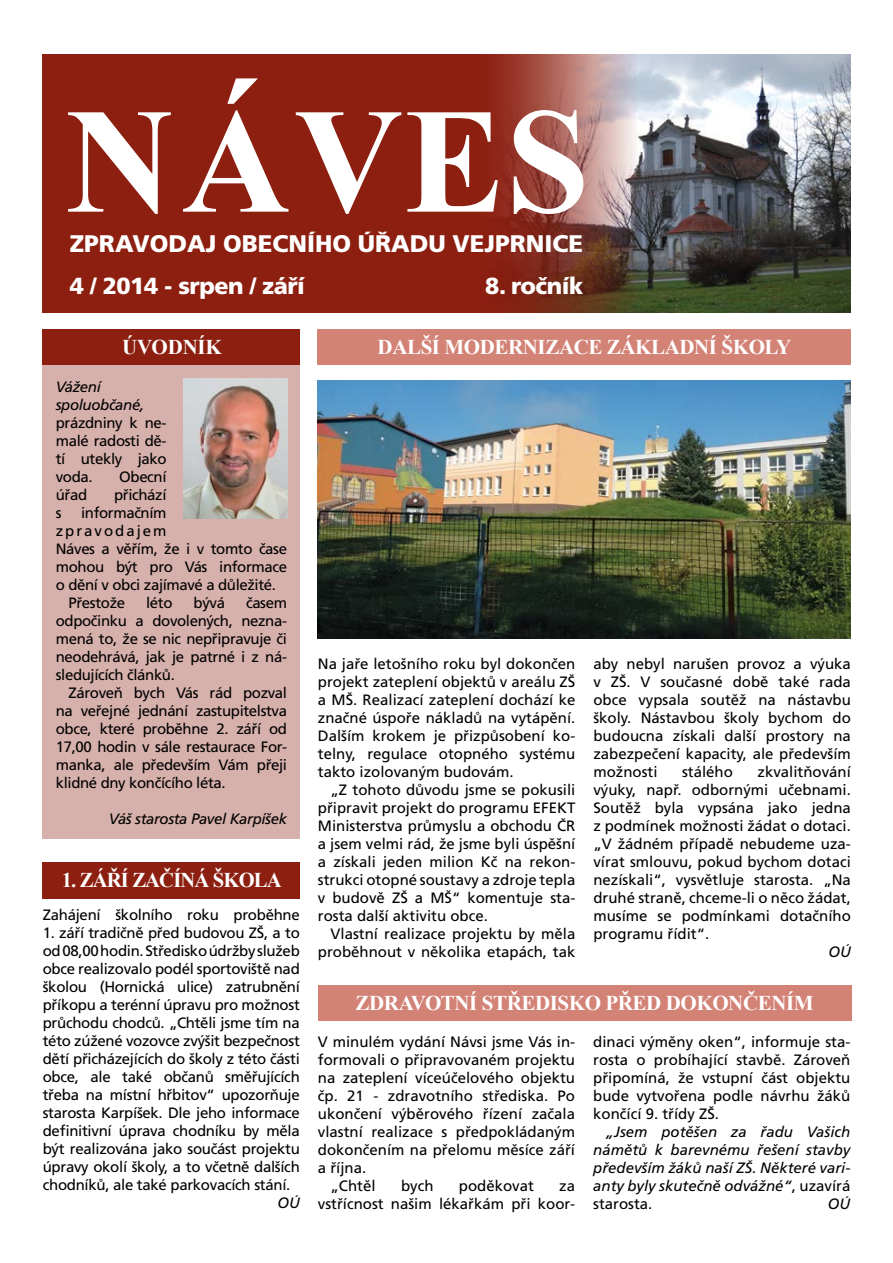
<style>
.page{position:relative;width:893px;height:1263px;background:#fff}
.page>*{position:absolute;margin:0;border:0;box-sizing:border-box;transform-origin:0 0}
.t1{font:700 150px "Times New Roman";color:#fff}
.t2{font:900 24px "Frutiger CE";color:#fff}
.t3{font:900 23.25px "Frutiger CE";letter-spacing:-.02em;color:#fff}
.t4{font:700 21px "Times New Roman";letter-spacing:-.02em;color:#fff}
.t5{font:700 21px "Times New Roman";letter-spacing:-.04em;color:#fff}
.t6{font:15px/18px "Frutiger CE";color:#000;text-align:justify}
.t7{font:italic 15px/18px "Frutiger CE";color:#000;text-align:justify}
.t8{font:15px "Frutiger CE";letter-spacing:-.025em;color:#000}
.t9{font:italic 15px/18px "Frutiger CE";letter-spacing:-.025em;color:#000}
.t10{font:15px "Frutiger CE";letter-spacing:-.02em;color:#000}
.t11{font:15px "Frutiger CE";letter-spacing:.135em;color:#000}
.s1{font-style:normal}
</style>
<div class="page">
<img style="left:636px;top:54px;width:214px;height:258px">
<div style="left:43px;top:862px;width:257px;height:37px;background:#8c1f10"></div>
<div style="left:43px;top:358px;width:257px;height:480px;background:#d6b0ab"></div>
<div style="left:43px;top:329px;width:257px;height:36px;background:#8c1f10"></div>
<div style="left:43px;top:54px;width:437px;height:259px;background:#8c1f10"></div>
<img style="left:480px;top:54px;width:156px;height:259px">
<div style="left:317px;top:329px;width:534px;height:36px;background:#d38276"></div>
<div style="left:318px;top:985px;width:533px;height:36px;background:#d38276"></div>
<img style="left:184px;top:378px;width:103px;height:141px">
<img style="left:318px;top:381px;width:532px;height:257px">
<h1 class="t1" style="left:66px;top:58px;width:112px">NÁ</h1>
<h2 class="t2" style="left:70px;top:230px;width:515px">ZPRAVODAJ OBECNÍHO ÚŘADU VEJPRNICE</h2>
<h1 class="t1" style="left:295px;top:58px;width:296px">VES</h1>
<h3 class="t3" style="left:70px;top:272px;width:237px">4 / 2014 - srpen / září</h3>
<h3 class="t3" style="left:485px;top:272px;width:99px">8. ročník</h3>
<h3 class="t4" style="left:122px;top:332px;width:75px">ÚVODNÍK</h3>
<p class="t9" style="left:56px;top:378px;width:90px">Vážení spoluobčané,</p>
<p class="t6" style="left:56px;top:414px;width:112px">prázdniny k ne&shy;malé radosti dě&shy;tí utekly jako voda.</p>
<p class="t6" style="left:119px;top:468px;width:49px">Obecní</p>
<p class="t6" style="left:56px;top:486px;width:33px">úřad</p>
<p class="t8" style="left:114px;top:486px;width:54px">přichází</p>
<p class="t6" style="left:56px;top:504px;width:7px">s</p>
<p class="t8" style="left:81px;top:504px;width:87px">informačním</p>
<p class="t11" style="left:56px;top:522px;width:112px">zpravodajem</p>
<p class="t8" style="left:56px;top:540px;width:233px">Náves a věřím, že i v tomto čase</p>
<p class="t8" style="left:56px;top:558px;width:233px">mohou být pro Vás informace</p>
<p class="t8" style="left:56px;top:576px;width:222px">o dění v obci zajímavé a důležité.</p>
<p class="t8" style="left:69px;top:594px;width:58px">Přestože</p>
<p class="t6" style="left:146px;top:594px;width:28px">léto</p>
<p class="t6" style="left:194px;top:594px;width:33px">bývá</p>
<p class="t6" style="left:56px;top:594px;width:233px;text-indent:190px">časem odpočinku a dovolených, nezna&shy;mená to, že se nic nepřipravuje či neodehrává, jak je patrné i z ná&shy;sledujících článků.</p>
<p class="t6" style="left:56px;top:684px;width:233px;text-indent:13px">Zároveň bych Vás rád pozval na veřejné jednání zastupitelstva obce, které proběhne 2. září od 17,00 hodin v sále restaurace For&shy;manka, ale především Vám přeji klidné dny končícího léta.</p>
<p class="t9" style="left:109px;top:810px;width:180px">Váš starosta Pavel Karpíšek</p>
<h3 class="t5" style="left:62px;top:866px;width:221px">1. ZÁŘÍ ZAČÍNÁ ŠKOLA</h3>
<p class="t10" style="left:43px;top:907px;width:259px">Zahájení školního roku proběhne</p>
<p class="t6" style="left:43px;top:924px;width:259px">1. září tradičně před budovou ZŠ, a to od 08,00 hodin. Středisko údržby služeb obce realizovalo podél sportoviště nad školou (Hornická ulice) zatrubnění příkopu a terénní úpravu pro možnost průchodu chodců. „Chtěli jsme tím na této zúžené vozovce zvýšit bezpečnost dětí přicházejících do školy z této části obce, ale také občanů směřujících třeba na místní hřbitov“ upozorňuje starosta Karpíšek. Dle jeho informace definitivní úprava chodníku by měla být realizována jako součást projektu úpravy okolí školy, a to včetně dalších chodníků, ale také parkovacích stání.</p>
<p class="t7" style="left:278px;top:1194px;width:24px">OÚ</p>
<h3 class="t4" style="left:378px;top:333px;width:415px">DALŠÍ MODERNIZACE ZÁKLADNÍ ŠKOLY</h3>
<p class="t6" style="left:318px;top:654px;width:259px">Na jaře letošního roku byl dokončen projekt zateplení objektů v areálu ZŠ a MŠ. Realizací zateplení dochází ke značné úspoře nákladů na vytápění.<br>Dalším krokem je přizpůsobení ko&shy;telny, regulace otopného systému takto izolovaným budovám.</p>
<p class="t6" style="left:318px;top:780px;width:259px;text-indent:13px">„Z tohoto důvodu jsme se pokusili připravit projekt do programu EFEKT Ministerstva průmyslu a obchodu ČR a jsem velmi rád, že jsme byli úspěšní a získali jeden milion Kč na rekon&shy;strukci otopné soustavy a zdroje tepla v budově ZŠ a MŠ“ komentuje sta&shy;rosta další aktivitu obce.</p>
<p class="t6" style="left:318px;top:924px;width:259px;text-align:right">Vlastní realizace projektu by měla proběhnout v několika etapách, tak</p>
<p class="t6" style="left:593px;top:654px;width:259px">aby nebyl narušen provoz a výuka v ZŠ. V současné době také rada obce vypsala soutěž na nástavbu školy. Nástavbou školy bychom do budoucna získali další prostory na zabezpečení kapacity, ale především možnosti</p>
<p class="t6" style="left:593px;top:762px;width:259px;text-indent:164px">zkvalitňování výuky, např. odbornými učebnami.<br>Soutěž byla vypsána jako jedna z podmínek možnosti žádat o dotaci. „V žádném případě nebudeme uza&shy;vírat smlouvu, pokud bychom dotaci nezískali“, vysvětluje starosta. „Na druhé straně, chceme-li o něco žádat, musíme se podmínkami dotačního programu řídit“.</p>
<p class="t7" style="left:828px;top:942px;width:24px">OÚ</p>
<p class="t6" style="left:682px;top:762px;width:52px">stálého</p>
<h3 class="t4" style="left:356px;top:989px;width:460px">ZDRAVOTNÍ STŘEDISKO PŘED DOKONČENÍM</h3>
<p class="t6" style="left:318px;top:1032px;width:259px">V minulém vydání Návsi jsme Vás in-</p>
<p class="t6" style="left:318px;top:1050px;width:259px">formovali o připravovaném projektu</p>
<p class="t6" style="left:318px;top:1068px;width:259px">na zateplení víceúčelového objektu</p>
<p class="t6" style="left:318px;top:1086px;width:259px">čp. 21 - zdravotního střediska. Po</p>
<p class="t6" style="left:318px;top:1104px;width:259px">ukončení výběrového řízení začala</p>
<p class="t6" style="left:318px;top:1122px;width:259px">vlastní realizace s předpokládaným</p>
<p class="t6" style="left:318px;top:1140px;width:259px">dokončením na přelomu měsíce září</p>
<p class="t6" style="left:318px;top:1158px;width:50px">a října.</p>
<p class="t6" style="left:331px;top:1176px;width:47px">„Chtěl</p>
<p class="t6" style="left:401px;top:1176px;width:34px">bych</p>
<p class="t6" style="left:459px;top:1176px;width:77px">poděkovat</p>
<p class="t6" style="left:318px;top:1176px;width:259px;text-align:right">za<br>vstřícnost našim lékařkám při koor-</p>
<p class="t6" style="left:593px;top:1032px;width:259px">dinaci výměny oken“, informuje sta&shy;rosta o probíhající stavbě. Zároveň připomíná, že vstupní část objektu bude vytvořena podle návrhu žáků končící 9. třídy ZŠ.</p>
<p class="t7" style="left:593px;top:1122px;width:259px;text-indent:13px">„Jsem potěšen za řadu Vašich námětů k barevnému řešení stavby především žáků naší ZŠ. Některé vari&shy;anty byly skutečně odvážné“<span class="s1">, uzavírá starosta.</span></p>
<p class="t7" style="left:828px;top:1194px;width:24px">OÚ</p>
</div>
